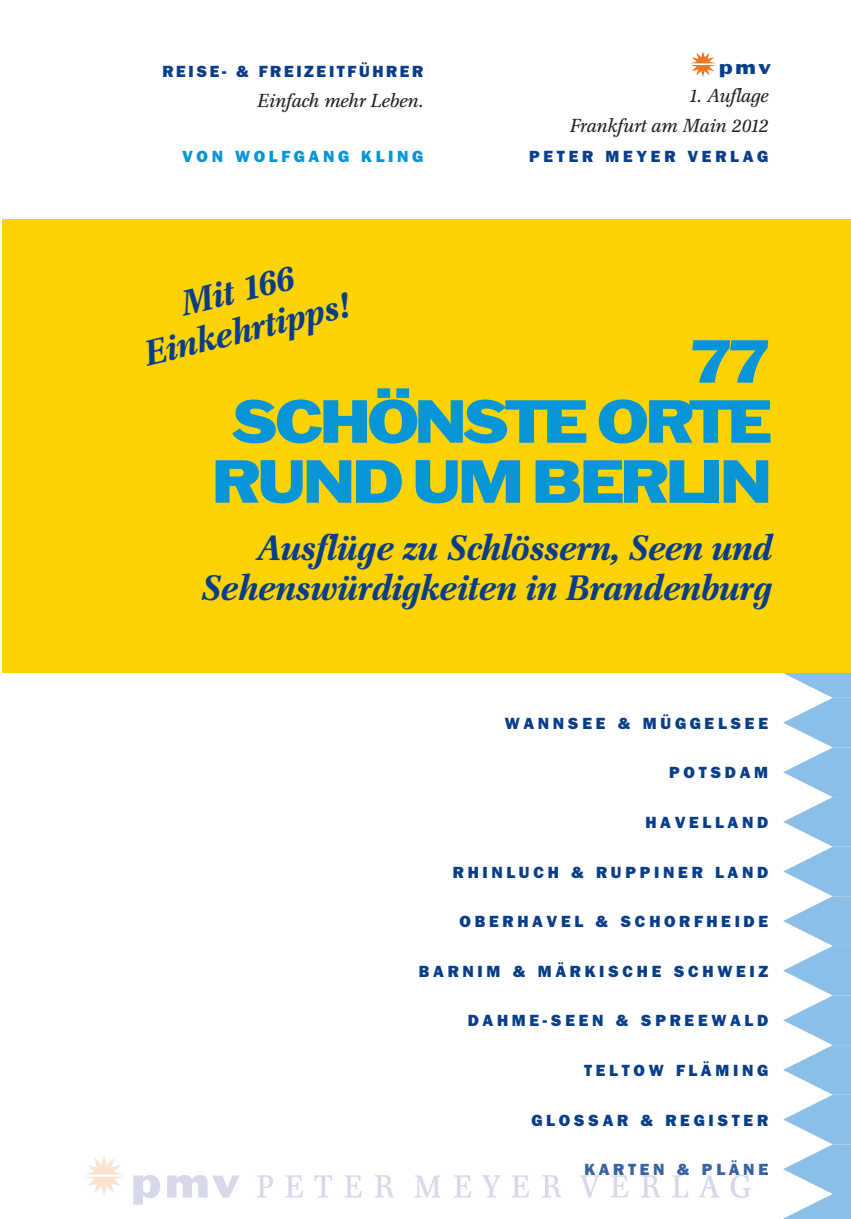
<style>
.page{position:relative;width:851px;height:1219px;background:#fff}
.page>*{position:absolute;margin:0;border:0;box-sizing:border-box;transform-origin:0 0}
.t1{font:expanded 60px/60px "Franklin ATFBQ";letter-spacing:-.055em;color:#0695d6;text-align:right}
.t2{font:italic 500 35px/40px "Franklin Antiqua BQ";color:#083e89;text-align:right}
.t3{font:expanded 20px "Franklin ATFBQ";color:#083e89}
.t4{font:italic 18.75px/30px "Franklin Antiqua BQ";letter-spacing:.005em;color:#231f20;text-align:right}
.t5{font:16.25px "ITC Franklin Gothic Std Hvy";letter-spacing:.23em;color:#083e89}
.t6{font:16.25px "ITC Franklin Gothic Std Hvy";letter-spacing:.16em;color:#083e89}
.t7{font:16.25px "ITC Franklin Gothic Std Hvy";letter-spacing:.23em;color:#0695d6}
</style>
<div class="page">
<svg style="left:783px;top:673px;width:67px;height:546px"></svg>
<div style="left:2px;top:220px;width:848px;height:453px;background:#fed304"></div>
<svg style="left:690px;top:51px;width:26px;height:26px"></svg>
<img style="left:85px;top:1156px;width:666px;height:49px">
<p class="t6" style="left:162px;top:62px;width:262px">REISE- &amp; FREIZEITFÜHRER</p>
<p class="t4" style="left:257px;top:88px;width:167px">Einfach mehr Leben.</p>
<p class="t7" style="left:182px;top:147px;width:242px">VON WOLFGANG KLING</p>
<p class="t3" style="left:719px;top:60px;width:53px">pmv</p>
<p class="t4" style="left:569px;top:83px;width:200px">1. Auflage<br>Frankfurt am Main 2012</p>
<p class="t5" style="left:529px;top:147px;width:240px">PETER MEYER VERLAG</p>
<p class="t2" style="left:130px;top:300px;width:211px;text-align:center;rotate:-14deg">Mit 166<br>Einkehrtipps!</p>
<p class="t1" style="left:212px;top:337px;width:561px">77<br>SCHÖNSTE ORTE<br>RUND UM BERLIN</p>
<p class="t2" style="left:200px;top:532px;width:572px">Ausflüge zu Schlössern, Seen und<br>Sehenswürdigkeiten in Brandenburg</p>
<p class="t5" style="left:504px;top:714px;width:265px">WANNSEE &amp; MÜGGELSEE</p>
<p class="t5" style="left:669px;top:763px;width:100px">POTSDAM</p>
<p class="t5" style="left:645px;top:813px;width:124px">HAVELLAND</p>
<p class="t5" style="left:453px;top:862px;width:316px">RHINLUCH &amp; RUPPINER LAND</p>
<p class="t5" style="left:459px;top:912px;width:310px">OBERHAVEL &amp; SCHORFHEIDE</p>
<p class="t5" style="left:419px;top:962px;width:351px">BARNIM &amp; MÄRKISCHE SCHWEIZ</p>
<p class="t5" style="left:468px;top:1011px;width:302px">DAHME-SEEN &amp; SPREEWALD</p>
<p class="t5" style="left:584px;top:1061px;width:186px">TELTOW FLÄMING</p>
<p class="t5" style="left:531px;top:1111px;width:238px">GLOSSAR &amp; REGISTER</p>
<p class="t5" style="left:584px;top:1160px;width:185px">KARTEN &amp; PLÄNE</p>
</div>
